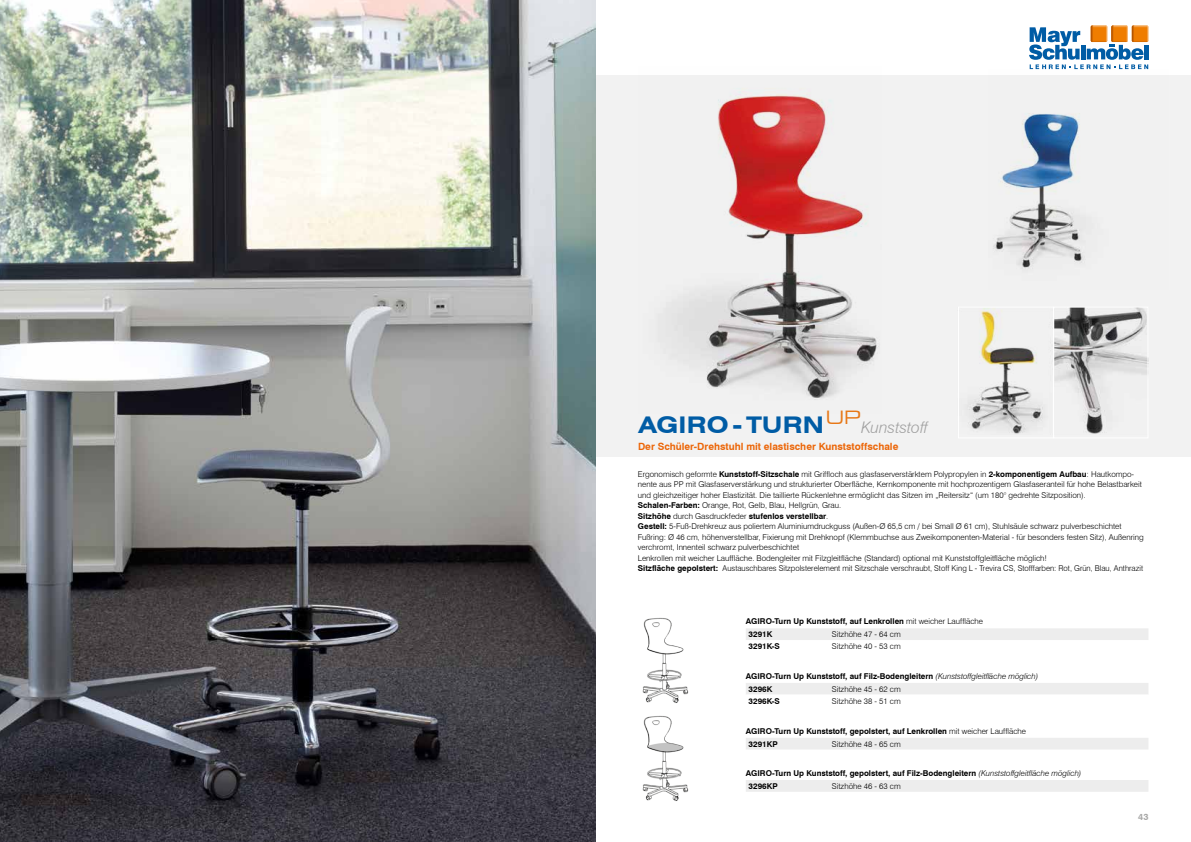
<style>
.page{position:relative;width:1191px;height:842px;background:#fff}
.page>*{position:absolute;margin:0;border:0;box-sizing:border-box;transform-origin:0 0}
.t1{font:700 expanded 23px "Swiss 721 BT";letter-spacing:.01em;color:#005ca5}
.t2{font:expanded 18.3px "Square 721 BT";color:#e77817}
.t3{font:italic 300 16px "Swiss 721 BT";color:#9f9f9f}
.t4{font:700 10px "Swiss 721 BT";color:#ec6608}
.t5{font:700 9px "Swiss 721 BT";color:#a8a8a7}
.t6{font:300 8px/10.5px "Swiss 721 BT";color:#000}
.t7{font:700 8px/13.2px "Swiss 721 BT";color:#000}
.s1{font-weight:700}
.s2{font-weight:300}
.s3{font-weight:300;font-style:italic}
</style>
<div class="page">
<svg style="left:1029px;top:25px;width:119px;height:44px"></svg>
<div style="left:0;top:75px;width:1191px;height:381px;background:#f2f2f2"></div>
<img style="left:0;top:0;width:595px;height:842px">
<img style="left:665px;top:91px;width:214px;height:309px">
<img style="left:993px;top:69px;width:155px;height:200px">
<img style="left:967px;top:309px;width:179px;height:125px">
<div style="left:958px;top:307px;width:96px;height:131px;border:1px solid #fff"></div>
<div style="left:1053px;top:307px;width:95px;height:131px;border:1px solid #fff"></div>
<img style="left:642px;top:617px;width:47px;height:86px">
<img style="left:642px;top:715px;width:47px;height:86px">
<div style="left:746px;top:628px;width:402px;height:12px;background:#ededed"></div>
<div style="left:746px;top:683px;width:402px;height:11px;background:#ededed"></div>
<div style="left:746px;top:738px;width:402px;height:11px;background:#ededed"></div>
<div style="left:746px;top:780px;width:402px;height:12px;background:#ededed"></div>
<h2 class="t2" style="left:826px;top:406px;width:36px">UP</h2>
<h1 class="t1" style="left:639px;top:411px;width:187px">AGIRO-TURN</h1>
<h3 class="t3" style="left:861px;top:417px;width:68px">Kunststoff</h3>
<p class="t4" style="left:638px;top:440px;width:262px">Der Schüler-Drehstuhl mit elastischer Kunststoffschale</p>
<p class="t6" style="left:638px;top:468px;width:507px">Ergonomisch geformte <span class="s1">Kunststoff-Sitzschale</span> mit Griffloch aus glasfaserverstärktem Polypropylen in <span class="s1">2-komponentigem Aufbau</span>: Hautkompo&shy;nente aus PP mit Glasfaserverstärkung und strukturierter Oberfläche, Kernkomponente mit hochprozentigem Glasfaseranteil für hohe Belastbarkeit und gleichzeitiger hoher Elastizität. Die taillierte Rückenlehne ermöglicht das Sitzen im „Reitersitz“ (um 180° gedrehte Sitzposition).<br><span class="s1">Schalen-Farben:</span> Orange, Rot, Gelb, Blau, Hellgrün, Grau.<br><span class="s1">Sitzhöhe</span> durch Gasdruckfeder <span class="s1">stufenlos verstellbar</span>.<br><span class="s1">Gestell:</span> 5-Fuß-Drehkreuz aus poliertem Aluminiumdruckguss (Außen-Ø 65,5 cm / bei Small Ø 61 cm), Stuhlsäule schwarz pulverbeschichtet Fußring: Ø 46 cm, höhenverstellbar, Fixierung mit Drehknopf (Klemmbuchse aus Zweikomponenten-Material - für besonders festen Sitz), Außenring verchromt, Innenteil schwarz pulverbeschichtet<br>Lenkrollen mit weicher Lauffläche. Bodengleiter mit Filzgleitfläche (Standard) optional mit Kunststoffgleitfläche möglich!<br><span class="s1">Sitzfläche gepolstert:</span> Austauschbares Sitzpolsterelement mit Sitzschale verschraubt, Stoff King L - Trevira CS, Stofffarben: Rot, Grün, Blau, Anthrazit</p>
<p class="t7" style="left:748px;top:615px;width:236px;text-indent:-3px">AGIRO-Turn Up Kunststoff, auf Lenkrollen <span class="s2">mit weicher Lauffläche<br></span>3291K</p>
<p class="t6" style="left:832px;top:629px;width:70px">Sitzhöhe 47 - 64 cm</p>
<p class="t7" style="left:748px;top:639px;width:33px">3291K-S</p>
<p class="t6" style="left:832px;top:641px;width:70px">Sitzhöhe 40 - 53 cm</p>
<p class="t7" style="left:748px;top:669px;width:291px;text-indent:-3px">AGIRO-Turn Up Kunststoff, auf Filz-Bodengleitern <span class="s3">(Kunststoffgleitfläche möglich)<br></span>3296K</p>
<p class="t6" style="left:832px;top:684px;width:70px">Sitzhöhe 45 - 62 cm</p>
<p class="t7" style="left:748px;top:694px;width:33px">3296K-S</p>
<p class="t6" style="left:832px;top:695px;width:70px">Sitzhöhe 38 - 51 cm</p>
<p class="t7" style="left:748px;top:724px;width:279px;text-indent:-3px">AGIRO-Turn Up Kunststoff, gepolstert, auf Lenkrollen <span class="s2">mit weicher Lauffläche<br></span>3291KP</p>
<p class="t6" style="left:832px;top:738px;width:70px">Sitzhöhe 48 - 65 cm</p>
<p class="t7" style="left:748px;top:766px;width:334px;text-indent:-3px">AGIRO-Turn Up Kunststoff, gepolstert, auf Filz-Bodengleitern <span class="s3">(Kunststoffgleitfläche möglich)<br></span>3296KP</p>
<p class="t6" style="left:832px;top:781px;width:70px">Sitzhöhe 46 - 63 cm</p>
<p class="t5" style="left:1138px;top:811px;width:12px">43</p>
</div>
